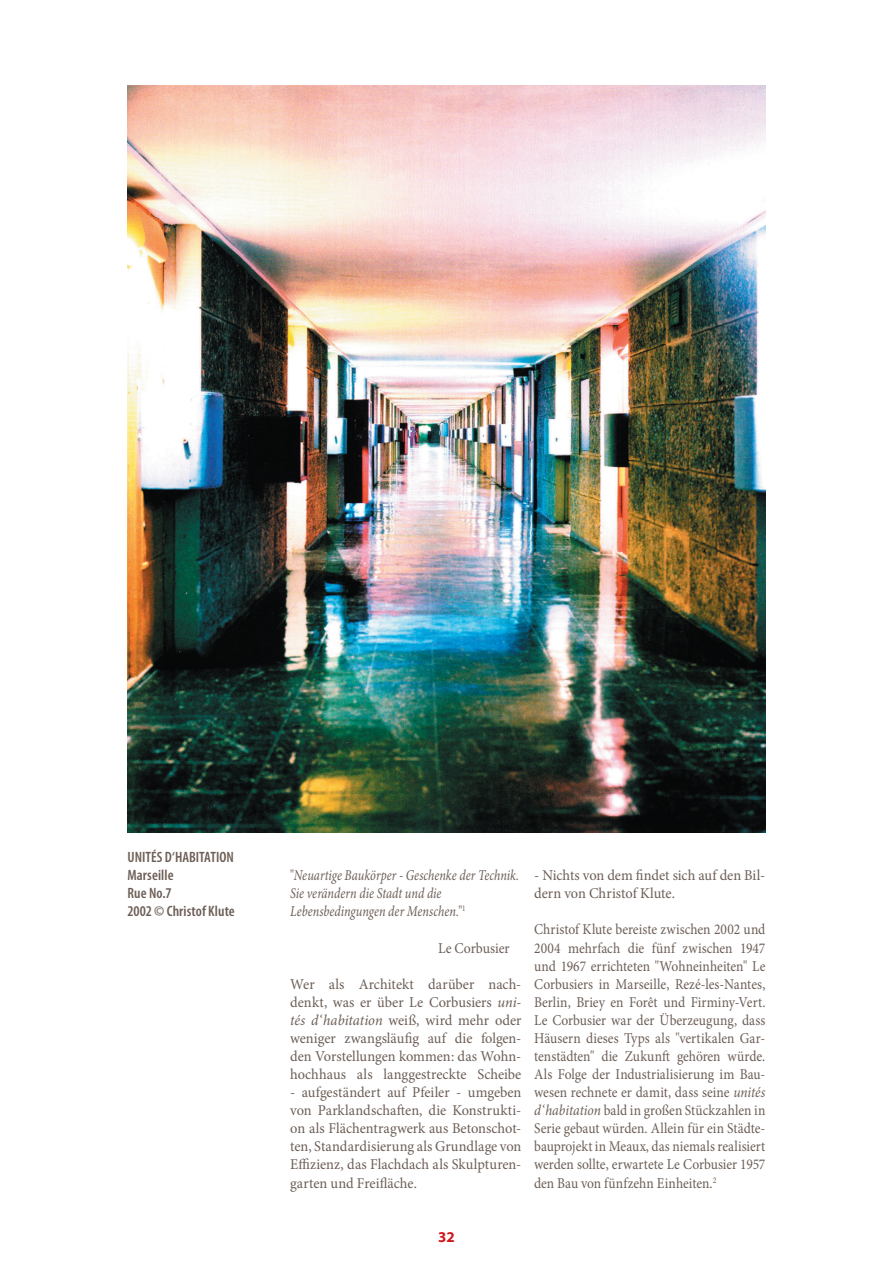
<style>
.page{position:relative;width:893px;height:1263px;background:#fff}
.page>*{position:absolute;margin:0;border:0;box-sizing:border-box;transform-origin:0 0}
.t1{font:15px/18.1px "Minion Pro";color:#6c5e56;text-align:justify;scale:.9 1}
.t2{font:15px/18px "Minion Pro";color:#6c5e56;text-align:justify;scale:.96 1}
.t3{font:italic 15px/18.1px "Minion Pro";color:#6c5e56;scale:.82 1}
.t4{font:600 condensed 15px/18px "Myriad Pro";letter-spacing:.005em;color:#6c5e56}
.t5{font:15px "Minion Pro";color:#6c5e56;scale:.92 1}
.t6{font:700 15px "Myriad Pro";color:#d1161e}
.s1{font-style:normal}
.s2{font-style:italic}
</style>
<div class="page">
<img style="left:128px;top:85px;width:637px;height:748px">
<p class="t4" style="left:128px;top:848px;width:109px">UNITÉS D‘HABITATION<br>Marseille<br>Rue No.7<br>2002 © Christof Klute</p>
<p class="t3" style="left:290px;top:866px;width:281px"><span class="s1">"</span>Neuartige Baukörper - Geschenke der Technik.<br>Sie verändern die Stadt und die<br>Lebensbedingungen der Menschen.<span class="s1">"</span><sup>1</sup></p>
<p class="t5" style="left:438px;top:938px;width:79px">Le Corbusier</p>
<p class="t2" style="left:290px;top:975px;width:242px">Wer als Architekt darüber nach&shy;denkt, was er über Le Corbusiers <span class="s2">uni&shy;tés d‘habitation</span> weiß, wird mehr oder weniger zwangsläufig auf die folgen&shy;den Vorstellungen kommen: das Wohn&shy;hochhaus als langgestreckte Scheibe</p>
<p class="t2" style="left:290px;top:1083px;width:242px">- aufgeständert auf Pfeiler - umgeben von Parklandschaften, die Konstrukti&shy;on als Flächentragwerk aus Betonschot&shy;ten, Standardisierung als Grundlage von Effizienz, das Flachdach als Skulpturen&shy;garten und Freifläche.</p>
<p class="t2" style="left:534px;top:866px;width:242px">- Nichts von dem findet sich auf den Bil&shy;dern von Christof Klute.</p>
<p class="t1" style="left:534px;top:921px;width:258px">Christof Klute bereiste zwischen 2002 und 2004 mehrfach die fünf zwischen 1947 und 1967 errichteten "Wohneinheiten" Le Corbusiers in Marseille, Rezé-les-Nantes, Berlin, Briey en Forêt und Firminy-Vert.<br>Le Corbusier war der Überzeugung, dass Häusern dieses Typs als "vertikalen Gar&shy;tenstädten" die Zukunft gehören würde.<br>Als Folge der Industrialisierung im Bau&shy;wesen rechnete er damit, dass seine <span class="s2">unités d‘habitation</span> bald in großen Stückzahlen in Serie gebaut würden. Allein für ein Städte&shy;bauprojekt in Meaux, das niemals realisiert werden sollte, erwartete Le Corbusier 1957 den Bau von fünfzehn Einheiten.<sup>2</sup></p>
<p class="t6" style="left:438px;top:1227px;width:18px">32</p>
</div>
